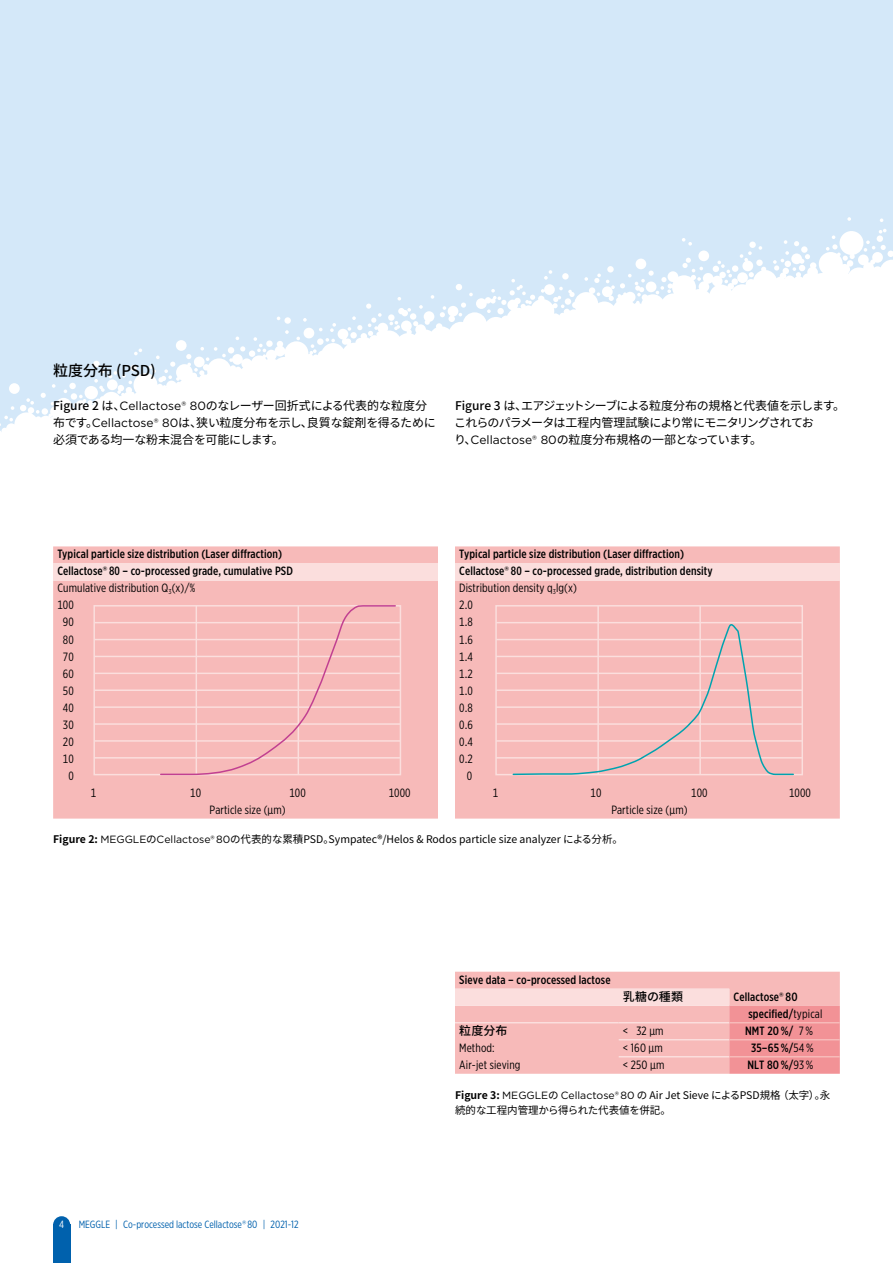
<style>
.page{position:relative;width:893px;height:1263px;background:#fff}
.page>*{position:absolute;margin:0;border:0;box-sizing:border-box;transform-origin:0 0}
.t1{font:500 15px "Noto Sans CJ Kjp";letter-spacing:-.005em;color:#000}
.t2{font:500 12px/17px "Gotham X Narrow";letter-spacing:.01em;color:#000}
.t3{font:12px/17px "Gotham X Narrow";letter-spacing:.01em;color:#000}
.t4{font:12px/17px "Noto Sans CJ Kjp";letter-spacing:-.065em;color:#000}
.t5{font:12px/17px "Noto Sans CJ Kjp";letter-spacing:-.015em;color:#000}
.t6{font:500 12px "Noto Sans CJ Ksc";letter-spacing:.01em;color:#000}
.t7{font:10.5px/15px "Noto Sans CJ Kjp";color:#000}
.t8{font:10.5px "Gotham X Narrow";color:#0061ad}
.t9{font:10.5px "Gotham X Narrow";color:#fff}
.s1{font-weight:500}
.s2{font-family:"Gotham"}
.s3{font-weight:700}
.s4{font-weight:400}
</style>
<div class="page">
<div style="left:0;top:0;width:893px;height:455px;background:#d4e8f9"></div>
<svg style="left:0;top:217px;width:893px;height:238px;fill:#fff"></svg>
<div style="left:53px;top:1225px;width:17px;height:38px;background:#0061ad"></div>
<div style="left:53px;top:1216px;width:17px;height:17px;background:#0061ad;border-radius:50%"></div>
<div style="left:53px;top:546px;width:385px;height:273px;background:#f7bab9"></div>
<div style="left:53px;top:563px;width:385px;height:17px;background:#fbdedd"></div>
<div style="left:93px;top:605px;width:308px;height:170px;border:2px solid #fbdedd"></div>
<hr style="left:94px;top:639px;width:306px;height:1px;background:#fbdedd">
<hr style="left:94px;top:622px;width:306px;height:1px;background:#fbdedd">
<hr style="left:94px;top:656px;width:306px;height:1px;background:#fbdedd">
<hr style="left:94px;top:673px;width:306px;height:1px;background:#fbdedd">
<hr style="left:94px;top:706px;width:306px;height:2px;background:#fbdedd">
<hr style="left:94px;top:723px;width:306px;height:2px;background:#fbdedd">
<hr style="left:94px;top:689px;width:306px;height:2px;background:#fbdedd">
<hr style="left:94px;top:740px;width:306px;height:2px;background:#fbdedd">
<hr style="left:94px;top:757px;width:306px;height:1px;background:#fbdedd">
<svg style="left:159px;top:604px;width:238px;height:172px"></svg>
<div style="left:455px;top:546px;width:385px;height:273px;background:#f7bab9"></div>
<div style="left:455px;top:563px;width:385px;height:17px;background:#fbdedd"></div>
<div style="left:495px;top:605px;width:308px;height:170px;border:2px solid #fbdedd"></div>
<hr style="left:597px;top:606px;width:2px;height:169px;background:#fbdedd">
<hr style="left:699px;top:606px;width:2px;height:169px;background:#fbdedd">
<hr style="left:496px;top:639px;width:306px;height:1px;background:#fbdedd">
<hr style="left:496px;top:622px;width:306px;height:1px;background:#fbdedd">
<hr style="left:496px;top:656px;width:306px;height:1px;background:#fbdedd">
<hr style="left:496px;top:673px;width:306px;height:1px;background:#fbdedd">
<hr style="left:496px;top:706px;width:306px;height:2px;background:#fbdedd">
<hr style="left:496px;top:723px;width:306px;height:2px;background:#fbdedd">
<hr style="left:496px;top:689px;width:306px;height:2px;background:#fbdedd">
<hr style="left:496px;top:740px;width:306px;height:2px;background:#fbdedd">
<hr style="left:496px;top:757px;width:306px;height:1px;background:#fbdedd">
<svg style="left:512px;top:623px;width:283px;height:153px"></svg>
<svg style="left:455px;top:972px;width:385px;height:102px"></svg>
<hr style="left:455px;top:1022px;width:164px;height:1px;background:#fbdedd">
<hr style="left:619px;top:1022px;width:110px;height:1px;background:#fbdedd">
<hr style="left:619px;top:1039px;width:110px;height:1px;background:#fbdedd">
<hr style="left:619px;top:1056px;width:110px;height:1px;background:#fbdedd">
<hr style="left:729px;top:1022px;width:111px;height:1px;background:#f7bab9">
<hr style="left:729px;top:1039px;width:111px;height:1px;background:#f7bab9">
<hr style="left:729px;top:1056px;width:111px;height:1px;background:#f7bab9">
<p class="t1" style="left:53px;top:362px;width:104px">粒度分布 (PSD)</p>
<p class="t5" style="left:53px;top:398px;width:384px"><span class="s1">Figure 2</span> は、<span class="s2">Cellactose® 80</span>のなレーザー回折式による代表的な粒度分布です。<span class="s2">Cellactose® 80</span>は、狭い粒度分布を示し、良質な錠剤を得るために必須である均一な粉末混合を可能にします。</p>
<p class="t4" style="left:454px;top:398px;width:393px"><span class="s1">Figure 3</span> は、エアジェットシーブによる粒度分布の規格と代表値を示します。これらのパラメータは工程内管理試験により常にモニタリングされてお<br>り、<span class="s2">Cellactose® 80</span>の粒度分布規格の一部となっています。</p>
<p class="t2" style="left:459px;top:546px;width:226px">Typical particle size distribution (Laser diffraction)</p>
<p class="t2" style="left:459px;top:563px;width:255px">Cellactose<span class="s2">®</span> 80 – co-processed grade, distribution density</p>
<p class="t3" style="left:459px;top:580px;width:119px">Distribution density q<sub>3</sub>lg(x)</p>
<p class="t3" style="left:459px;top:597px;width:15px">2.0</p>
<p class="t3" style="left:459px;top:614px;width:15px">1.8</p>
<p class="t3" style="left:459px;top:631px;width:15px">1.6</p>
<p class="t3" style="left:459px;top:648px;width:15px">1.4</p>
<p class="t3" style="left:459px;top:665px;width:15px">1.2</p>
<p class="t3" style="left:459px;top:682px;width:15px">1.0</p>
<p class="t3" style="left:459px;top:699px;width:15px">0.8</p>
<p class="t3" style="left:459px;top:716px;width:15px">0.6</p>
<p class="t3" style="left:459px;top:733px;width:15px">0.4</p>
<p class="t3" style="left:459px;top:750px;width:15px">0.2</p>
<p class="t3" style="left:467px;top:767px;width:7px">0</p>
<p class="t3" style="left:493px;top:784px;width:7px">1</p>
<p class="t3" style="left:590px;top:784px;width:12px">10</p>
<p class="t3" style="left:691px;top:784px;width:18px">100</p>
<p class="t3" style="left:789px;top:784px;width:23px">1000</p>
<p class="t3" style="left:611px;top:801px;width:78px">Particle size (µm)</p>
<p class="t7" style="left:53px;top:832px;width:571px"><span class="s3">Figure 2:</span> <span class="s2">MEGGLE</span>の<span class="s2">Cellactose® 80</span>の代表的な累積PSD。Sympatec®/Helos &amp; Rodos particle size analyzer による分析。</p>
<p class="t2" style="left:57px;top:546px;width:226px">Typical particle size distribution (Laser diffraction)</p>
<p class="t2" style="left:57px;top:563px;width:237px">Cellactose<span class="s2">®</span> 80 – co-processed grade, cumulative PSD</p>
<p class="t3" style="left:57px;top:580px;width:139px">Cumulative distribution Q<sub>3</sub>(x)/%</p>
<p class="t3" style="left:57px;top:597px;width:18px">100</p>
<p class="t3" style="left:63px;top:614px;width:12px">90</p>
<p class="t3" style="left:63px;top:631px;width:12px">80</p>
<p class="t3" style="left:63px;top:648px;width:12px">70</p>
<p class="t3" style="left:63px;top:665px;width:12px">60</p>
<p class="t3" style="left:63px;top:682px;width:12px">50</p>
<p class="t3" style="left:63px;top:699px;width:12px">40</p>
<p class="t3" style="left:63px;top:716px;width:12px">30</p>
<p class="t3" style="left:63px;top:733px;width:12px">20</p>
<p class="t3" style="left:63px;top:750px;width:12px">10</p>
<p class="t3" style="left:68px;top:767px;width:7px">0</p>
<p class="t3" style="left:91px;top:784px;width:7px">1</p>
<p class="t3" style="left:190px;top:784px;width:12px">10</p>
<p class="t3" style="left:289px;top:784px;width:18px">100</p>
<p class="t3" style="left:389px;top:784px;width:23px">1000</p>
<p class="t3" style="left:210px;top:801px;width:78px">Particle size (µm)</p>
<p class="t2" style="left:459px;top:971px;width:153px">Sieve data – co-processed lactose</p>
<p class="t6" style="left:459px;top:1024px;width:50px">粒度分布</p>
<p class="t3" style="left:459px;top:1039px;width:63px">Method:<br>Air-jet sieving</p>
<p class="t6" style="left:623px;top:990px;width:62px">乳糖の種類</p>
<p class="t2" style="left:748px;top:988px;width:75px;text-indent:-15px">Cellactose<span class="s2">®</span> 80 specified/<span class="s4">typical</span></p>
<p class="t3" style="left:623px;top:1022px;width:42px">&lt; 32 µm</p>
<p class="t2" style="left:745px;top:1022px;width:70px">NMT 20 %/ <span class="s4">7 %</span></p>
<p class="t3" style="left:623px;top:1039px;width:41px">&lt; 160 µm</p>
<p class="t2" style="left:751px;top:1039px;width:64px">35–65 %/<span class="s4">54 %</span></p>
<p class="t3" style="left:623px;top:1056px;width:43px">&lt; 250 µm</p>
<p class="t2" style="left:747px;top:1056px;width:68px">NLT 80 %/<span class="s4">93 %</span></p>
<p class="t9" style="left:59px;top:1218px;width:6px">4</p>
<p class="t8" style="left:79px;top:1218px;width:221px">MEGGLE | Co-processed lactose Cellactose<span class="s2">®</span> 80 | 2021-12</p>
<p class="t7" style="left:455px;top:1087px;width:377px"><span class="s3">Figure 3:</span> <span class="s2">MEGGLE</span>の <span class="s2">Cellactose® 80</span> の Air Jet Sieve によるPSD規格 （太字）。永続的な工程内管理から得られた代表値を併記。</p>
</div>
